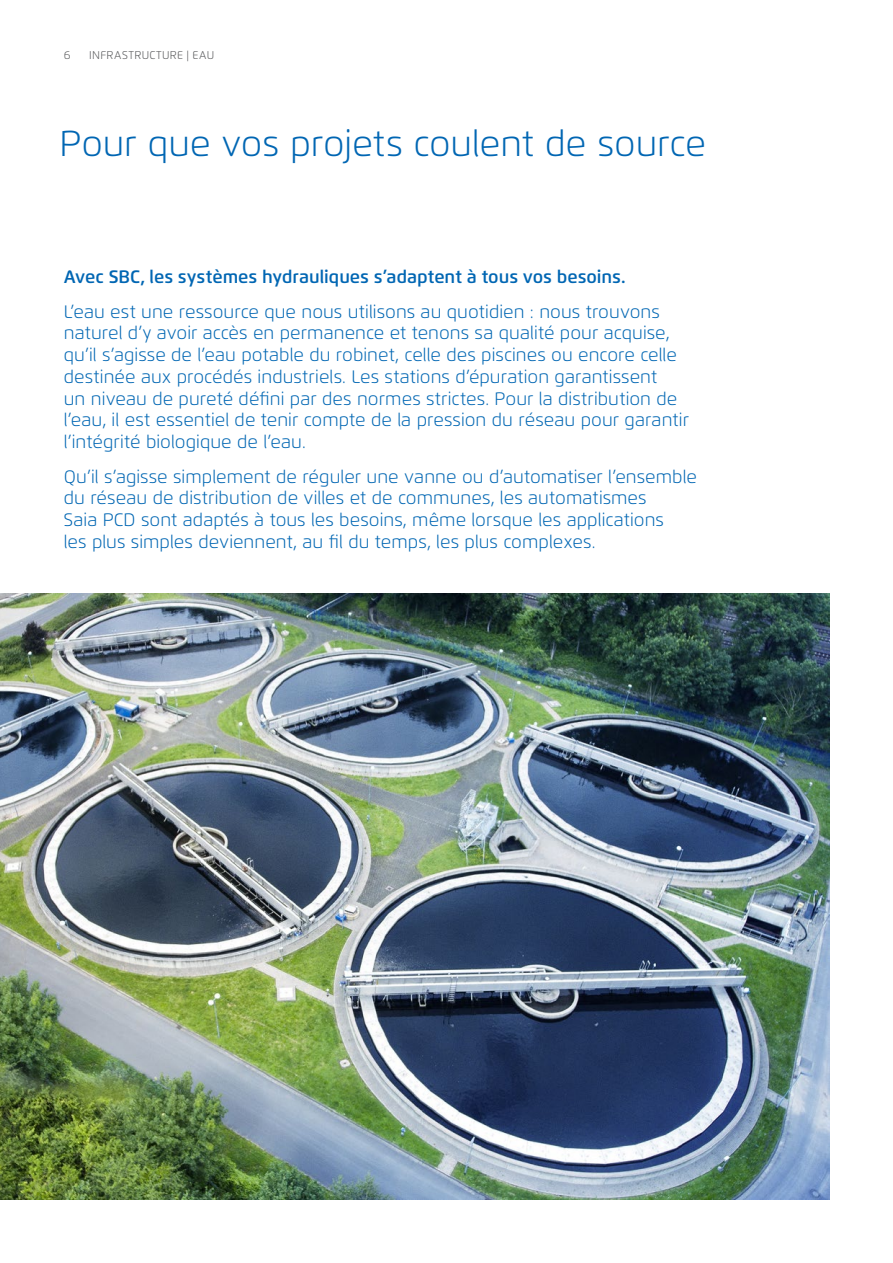
<style>
.page{position:relative;width:893px;height:1263px;background:#fff}
.page>*{position:absolute;margin:0;border:0;box-sizing:border-box;transform-origin:0 0}
.t1{font:300 36px "Flexo";letter-spacing:-.005em;color:#0166b3}
.t2{font:300 18px/21.8px "Flexo";color:#0166b3}
.t3{font:600 18px "Flexo";color:#0166b3}
.t4{font:300 11.25px "Flexo";letter-spacing:.03em;color:#57585a}
</style>
<div class="page">
<img style="left:0;top:593px;width:829px;height:606px">
<p class="t4" style="left:64px;top:48px;width:8px">6</p>
<p class="t4" style="left:89px;top:48px;width:126px">INFRASTRUCTURE | EAU</p>
<h1 class="t1" style="left:60px;top:122px;width:648px">Pour que vos projets coulent de source</h1>
<p class="t3" style="left:64px;top:266px;width:563px">Avec SBC, les systèmes hydrauliques s’adaptent à tous vos besoins.</p>
<p class="t2" style="left:64px;top:301px;width:627px">L’eau est une ressource que nous utilisons au quotidien : nous trouvons naturel d’y avoir accès en permanence et tenons sa qualité pour acquise, qu’il s’agisse de l’eau potable du robinet, celle des piscines ou encore celle destinée aux procédés industriels. Les stations d’épuration garantissent<br>un niveau de pureté défini par des normes strictes. Pour la distribution de l’eau, il est essentiel de tenir compte de la pression du réseau pour garantir l’intégrité biologique de l’eau.</p>
<p class="t2" style="left:64px;top:466px;width:635px">Qu’il s’agisse simplement de réguler une vanne ou d’automatiser l’ensemble du réseau de distribution de villes et de communes, les automatismes<br>Saia PCD sont adaptés à tous les besoins, même lorsque les applications<br>les plus simples deviennent, au fil du temps, les plus complexes.</p>
</div>
